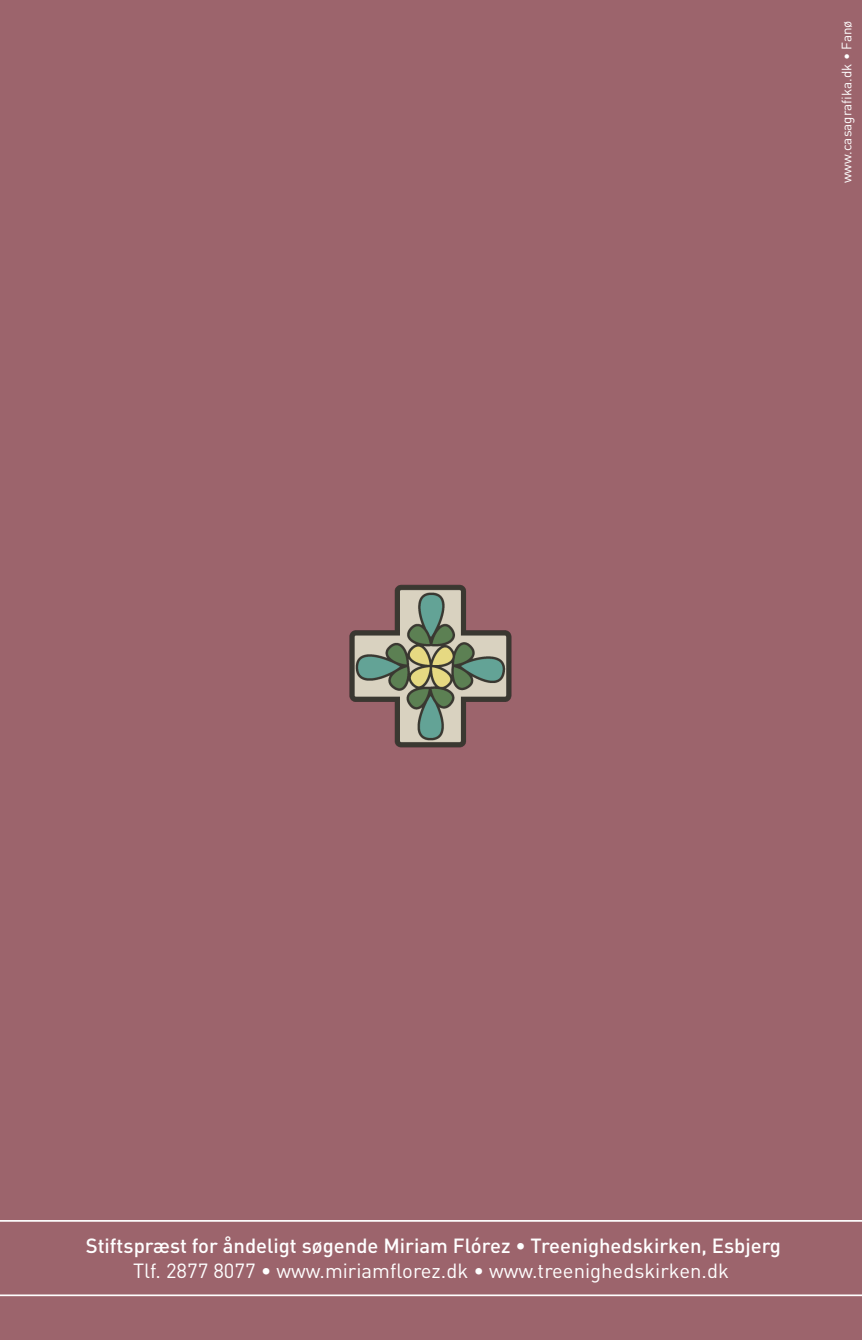
<style>
.page{position:relative;width:862px;height:1340px;background:#fff}
.page>*{position:absolute;margin:0;border:0;box-sizing:border-box;transform-origin:0 0}
.t1{font:500 20.25px "DIN";color:#fff}
.t2{font:20.25px "DIN";color:#fff}
.t3{font:13.5px "DIN";color:#fff}
</style>
<div class="page">
<div style="left:0;top:0;width:861px;height:1339px;background:#9c646c"></div>
<img style="left:349px;top:584px;width:163px;height:164px">
<svg style="left:0;top:1220px;width:861px;height:76px"></svg>
<p class="t3" style="left:837px;top:183px;width:164px;rotate:-90deg">www.casagrafika.dk • Fanø</p>
<p class="t1" style="left:86px;top:1233px;width:696px">Stiftspræst for åndeligt søgende Miriam Flórez • Treenighedskirken, Esbjerg</p>
<p class="t2" style="left:133px;top:1257px;width:597px">Tlf. 2877 8077 • www.miriamflorez.dk • www.treenighedskirken.dk</p>
</div>
